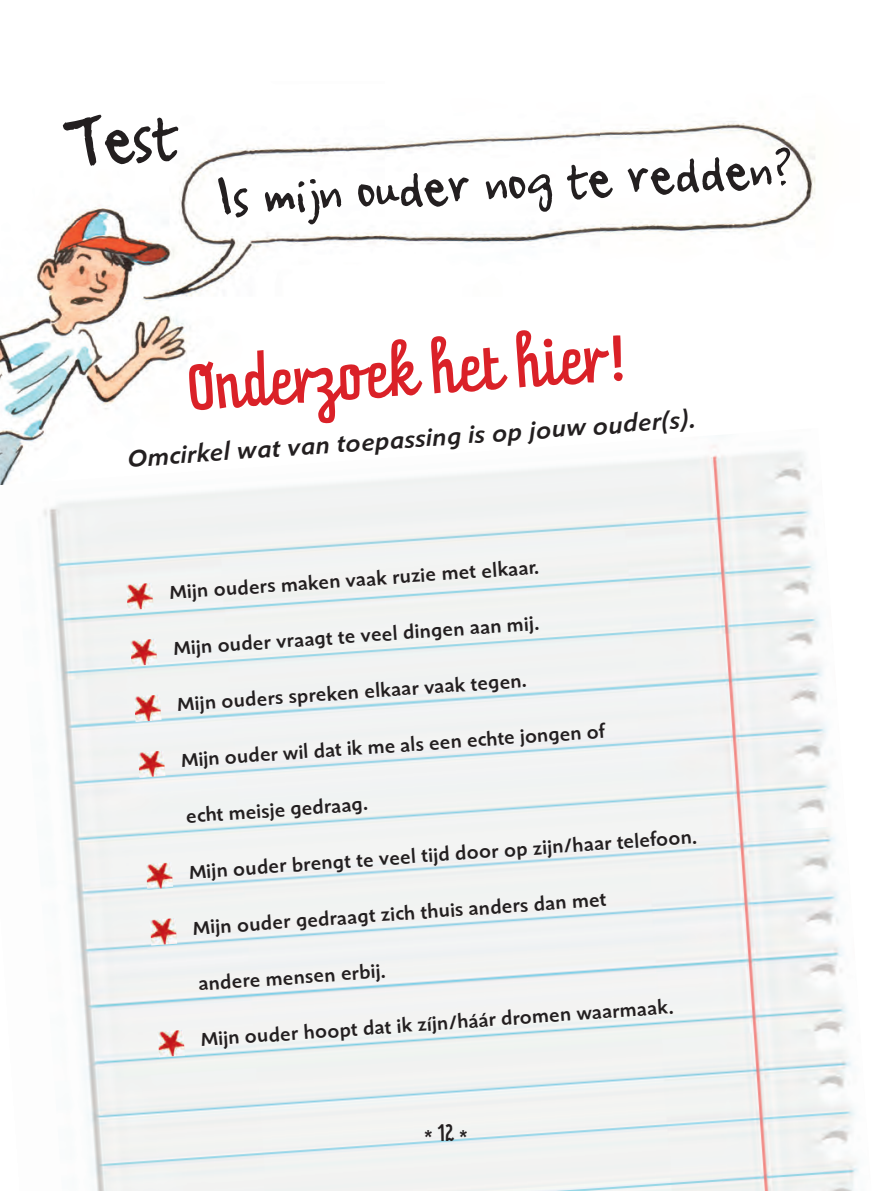
<style>
.page{position:relative;width:893px;height:1191px;background:#fff}
.page>*{position:absolute;margin:0;border:0;box-sizing:border-box;transform-origin:0 0}
.t1{font:70.52px "Ampersand";color:#231f20}
.t2{font:56px "Ampersand";color:#231f20}
.t3{font:56px "Prater Script OT";color:#da2128}
.t4{font:italic 500 24.5px "Shinn";color:#231f20}
.t5{font:21px "Prater Script OT";color:#231f20}
.t6{font:500 19.25px "Shinn";color:#231f20}
</style>
<div class="page">
<img style="left:0;top:121px;width:816px;height:307px">
<img style="left:0;top:428px;width:859px;height:763px">
<img style="left:126px;top:583px;width:28px;height:27px">
<img style="left:130px;top:638px;width:28px;height:28px">
<img style="left:134px;top:694px;width:28px;height:28px">
<img style="left:138px;top:750px;width:27px;height:28px">
<img style="left:146px;top:862px;width:27px;height:27px">
<img style="left:149px;top:918px;width:28px;height:27px">
<img style="left:157px;top:1029px;width:28px;height:28px">
<h1 class="t1" style="left:59px;top:103px;width:119px;rotate:-4deg">Test</h1>
<h2 class="t2" style="left:215px;top:166px;width:588px;rotate:-3deg">Is mijn ouder nog te redden?</h2>
<h2 class="t3" style="left:185px;top:366px;width:444px;rotate:-4deg">Onderzoek het hier!</h2>
<p class="t4" style="left:126px;top:442px;width:571px;rotate:-4deg">Omcirkel wat van toepassing is op jouw ouder(s).</p>
<p class="t6" style="left:169px;top:580px;width:372px;rotate:-4deg">Mijn ouders maken vaak ruzie met elkaar.</p>
<p class="t6" style="left:173px;top:635px;width:368px;rotate:-4deg">Mijn ouder vraagt te veel dingen aan mij.</p>
<p class="t6" style="left:177px;top:691px;width:352px;rotate:-4deg">Mijn ouders spreken elkaar vaak tegen.</p>
<p class="t6" style="left:181px;top:747px;width:426px;rotate:-4deg">Mijn ouder wil dat ik me als een echte jongen of</p>
<p class="t6" style="left:185px;top:803px;width:184px;rotate:-4deg">echt meisje gedraag.</p>
<p class="t6" style="left:188px;top:859px;width:511px;rotate:-4deg">Mijn ouder brengt te veel tijd door op zijn/haar telefoon.</p>
<p class="t6" style="left:192px;top:915px;width:416px;rotate:-4deg">Mijn ouder gedraagt zich thuis anders dan met</p>
<p class="t6" style="left:198px;top:970px;width:189px;rotate:-4deg">andere mensen erbij.</p>
<p class="t6" style="left:200px;top:1026px;width:476px;rotate:-4deg">Mijn ouder hoopt dat ik zíjn/háár dromen waarmaak.</p>
<p class="t5" style="left:425px;top:1127px;width:45px">*12*</p>
</div>
